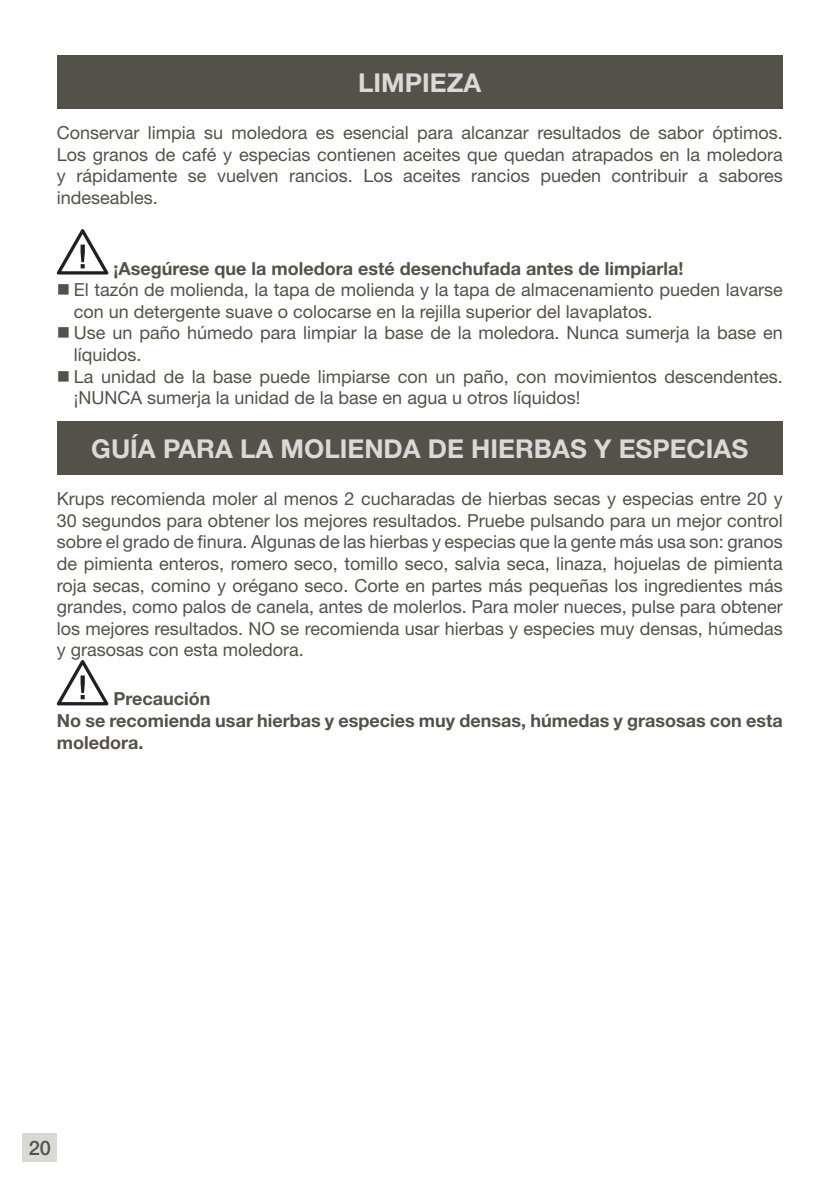
<style>
.page{position:relative;width:838px;height:1188px;background:#fff}
.page>*{position:absolute;margin:0;border:0;box-sizing:border-box;transform-origin:0 0}
.t1{font:700 26px "Helvetica Neue LT Std";color:#d9d9d5}
.t2{font:500 20px "Helvetica Neue LT Std";color:#535249}
.t3{font:18px/21.6px "Helvetica Neue LT Std";color:#535249;text-align:justify}
.t4{font:700 18px/21.6px "Helvetica Neue LT Std";color:#535249}
</style>
<div class="page">
<div style="left:23px;top:1132px;width:34px;height:29px;background:#d9d9d5"></div>
<div style="left:57px;top:421px;width:725px;height:54px;background:#535249"></div>
<svg style="left:57px;top:660px;width:51px;height:45px"></svg>
<div style="left:57px;top:55px;width:725px;height:54px;background:#535249"></div>
<svg style="left:57px;top:229px;width:51px;height:45px"></svg>
<h1 class="t1" style="left:358px;top:66px;width:125px">LIMPIEZA</h1>
<p class="t3" style="left:57px;top:122px;width:727px">Conservar limpia su moledora es esencial para alcanzar resultados de sabor óptimos.<br>Los granos de café y especias contienen aceites que quedan atrapados en la moledora y rápidamente se vuelven rancios. Los aceites rancios pueden contribuir a sabores indeseables.</p>
<p class="t4" style="left:113px;top:257px;width:571px">¡Asegúrese que la moledora esté desenchufada antes de limpiarla!</p>
<p class="t3" style="left:74px;top:278px;width:710px;text-align:left">El tazón de molienda, la tapa de molienda y la tapa de almacenamiento pueden lavarse con un detergente suave o colocarse en la rejilla superior del lavaplatos.<br>Use un paño húmedo para limpiar la base de la moledora. Nunca sumerja la base en líquidos.<br>La unidad de la base puede limpiarse con un paño, con movimientos descendentes. ¡NUNCA sumerja la unidad de la base en agua u otros líquidos!</p>
<h1 class="t1" style="left:91px;top:432px;width:658px">GUÍA PARA LA MOLIENDA DE HIERBAS Y ESPECIAS</h1>
<p class="t3" style="left:57px;top:487px;width:727px">Krups recomienda moler al menos 2 cucharadas de hierbas secas y especias entre 20 y 30 segundos para obtener los mejores resultados. Pruebe pulsando para un mejor control sobre el grado de finura. Algunas de las hierbas y especias que la gente más usa son: granos de pimienta enteros, romero seco, tomillo seco, salvia seca, linaza, hojuelas de pimienta roja secas, comino y orégano seco. Corte en partes más pequeñas los ingredientes más grandes, como palos de canela, antes de molerlos. Para moler nueces, pulse para obtener los mejores resultados. NO se recomienda usar hierbas y especies muy densas, húmedas y grasosas con esta moledora.</p>
<p class="t4" style="left:57px;top:687px;width:727px;text-indent:57px">Precaución<br>No se recomienda usar hierbas y especies muy densas, húmedas y grasosas con esta moledora.</p>
<p class="t2" style="left:29px;top:1135px;width:24px">20</p>
</div>
